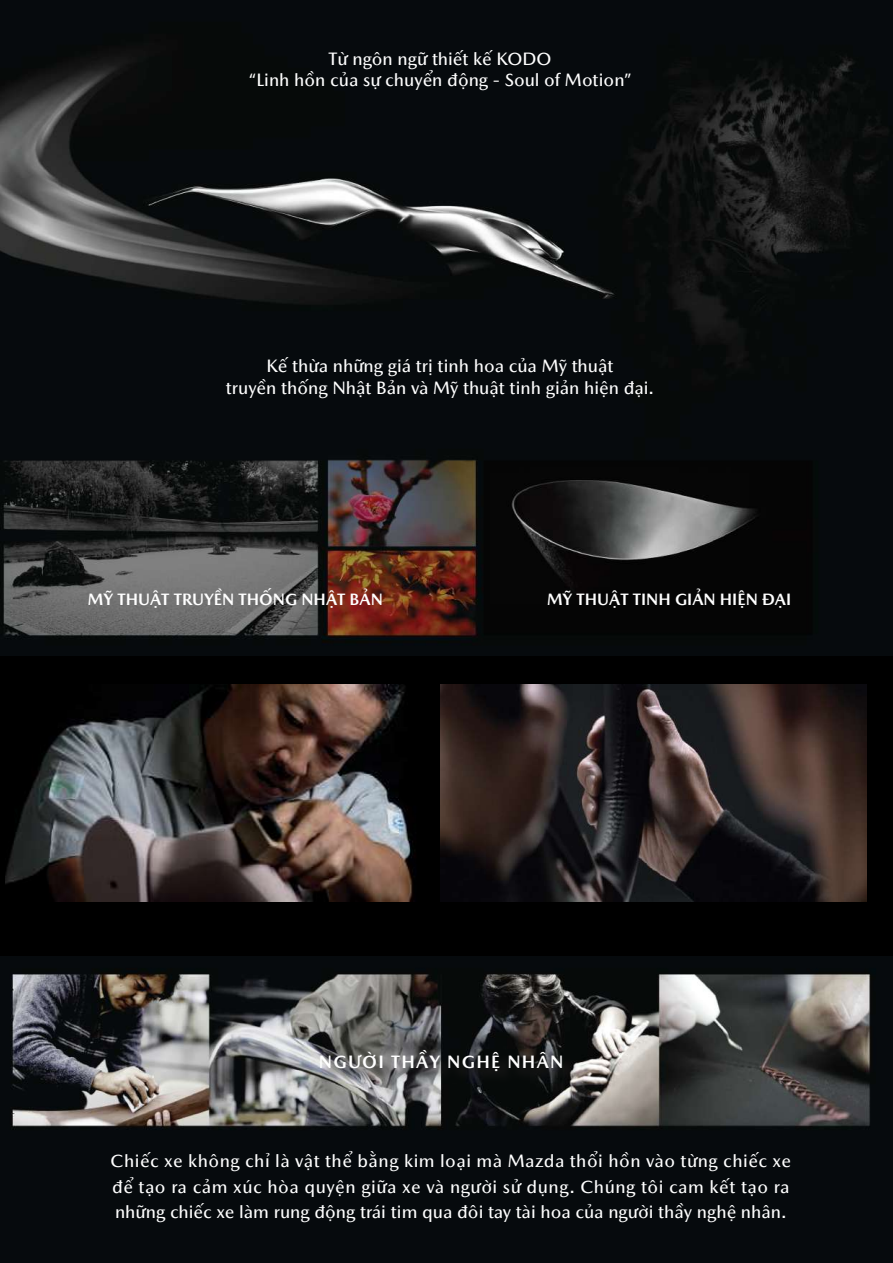
<style>
.page{position:relative;width:893px;height:1263px;background:#fff}
.page>*{position:absolute;margin:0;border:0;box-sizing:border-box;transform-origin:0 0}
.t1{font:500 18px/21.6px "Mazda Type Viet";color:#fff;text-align:center}
.t2{font:700 18px "Mazda Type Viet";letter-spacing:.07em;color:#fff}
.t3{font:700 16.5px "Mazda Type Viet";color:#fff}
</style>
<div class="page">
<img style="left:0;top:0;width:893px;height:1263px">
<img style="left:284px;top:1045px;width:333px;height:75px">
<div style="left:0;top:656px;width:893px;height:300px;background:#000"></div>
<img style="left:440px;top:684px;width:426px;height:217px">
<img style="left:6px;top:684px;width:407px;height:217px">
<p class="t1" style="left:249px;top:46px;width:384px">Từ ngôn ngữ thiết kế KODO<br>“Linh hồn của sự chuyển động - Soul of Motion”</p>
<p class="t1" style="left:226px;top:353px;width:430px">Kế thừa những giá trị tinh hoa của Mỹ thuật<br>truyền thống Nhật Bản và Mỹ thuật tinh giản hiện đại.</p>
<p class="t3" style="left:88px;top:586px;width:296px">MỸ THUẬT TRUYỀN THỐNG NHẬT BẢN</p>
<p class="t3" style="left:547px;top:586px;width:246px">MỸ THUẬT TINH GIẢN HIỆN ĐẠI</p>
<p class="t2" style="left:319px;top:1047px;width:246px">NGƯỜI THẦY NGHỆ NHÂN</p>
<p class="t1" style="left:111px;top:1146px;width:682px;line-height:25.5px;text-align:justify">Chiếc xe không chỉ là vật thể bằng kim loại mà Mazda thổi hồn vào từng chiếc xe để tạo ra cảm xúc hòa quyện giữa xe và người sử dụng. Chúng tôi cam kết tạo ra những chiếc xe làm rung động trái tim qua đôi tay tài hoa của người thầy nghệ nhân.</p>
</div>
